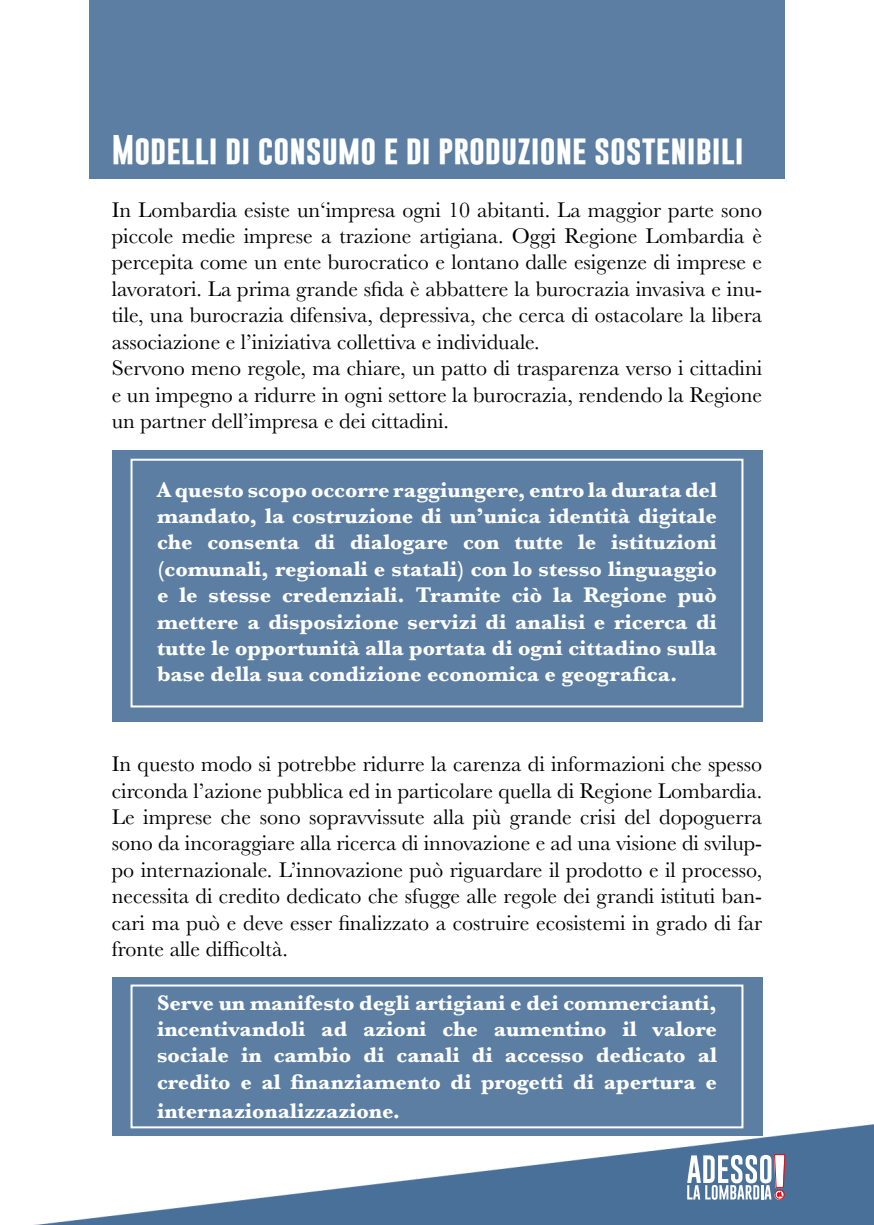
<style>
.page{position:relative;width:874px;height:1225px;background:#fff}
.page>*{position:absolute;margin:0;border:0;box-sizing:border-box;transform-origin:0 0}
.t1{font:700 30px "Gobold";color:#fff}
.t2{font:22px/26.4px "Baskerville";color:#000}
.t3{font:700 22px/26.4px "Baskerville";color:#fff;text-align:justify}
</style>
<div class="page">
<img style="left:34px;top:1075px;width:839px;height:150px">
<svg style="left:686px;top:1154px;width:98px;height:45px"></svg>
<div style="left:89px;top:0;width:695px;height:178px;background:#5c7ea3"></div>
<div style="left:111px;top:977px;width:651px;height:159px;background:#5c7ea3"></div>
<div style="left:130px;top:984px;width:613px;height:144px;border:2px solid #fff"></div>
<div style="left:111px;top:450px;width:651px;height:271px;background:#5c7ea3"></div>
<div style="left:130px;top:459px;width:613px;height:248px;border:2px solid #fff"></div>
<h1 class="t1" style="left:112px;top:130px;width:633px">Modelli di consumo e di produzione sostenibili</h1>
<p class="t2" style="left:112px;top:197px;width:651px">In Lombardia esiste un‘impresa ogni 10 abitanti. La maggior parte sono piccole medie imprese a trazione artigiana. Oggi Regione Lombardia è percepita come un ente burocratico e lontano dalle esigenze di imprese e lavoratori. La prima grande sfida è abbattere la burocrazia invasiva e inu&shy;tile, una burocrazia difensiva, depressiva, che cerca di ostacolare la libera associazione e l’iniziativa collettiva e individuale.<br>Servono meno regole, ma chiare, un patto di trasparenza verso i cittadini e un impegno a ridurre in ogni settore la burocrazia, rendendo la Regione un partner dell’impresa e dei cittadini.</p>
<p class="t3" style="left:157px;top:476px;width:561px">A questo scopo occorre raggiungere, entro la durata del mandato, la costruzione di un’unica identità digitale che consenta di dialogare con tutte le istituzioni (comunali, regionali e statali) con lo stesso linguaggio e le stesse credenziali. Tramite ciò la Regione può mettere a disposizione servizi di analisi e ricerca di tutte le opportunità alla portata di ogni cittadino sulla base della sua condizione economica e geografica.</p>
<p class="t2" style="left:112px;top:751px;width:651px;text-align:justify">In questo modo si potrebbe ridurre la carenza di informazioni che spesso circonda l’azione pubblica ed in particolare quella di Regione Lombardia.<br>Le imprese che sono sopravvissute alla più grande crisi del dopoguerra sono da incoraggiare alla ricerca di innovazione e ad una visione di svilup&shy;po internazionale. L’innovazione può riguardare il prodotto e il processo, necessita di credito dedicato che sfugge alle regole dei grandi istituti ban&shy;cari ma può e deve esser finalizzato a costruire ecosistemi in grado di far fronte alle difficoltà.</p>
<p class="t3" style="left:157px;top:989px;width:561px">Serve un manifesto degli artigiani e dei commercianti, incentivandoli ad azioni che aumentino il valore sociale in cambio di canali di accesso dedicato al credito e al finanziamento di progetti di apertura e</p>
<p class="t3" style="left:157px;top:1097px;width:244px">internazionalizzazione.</p>
</div>
